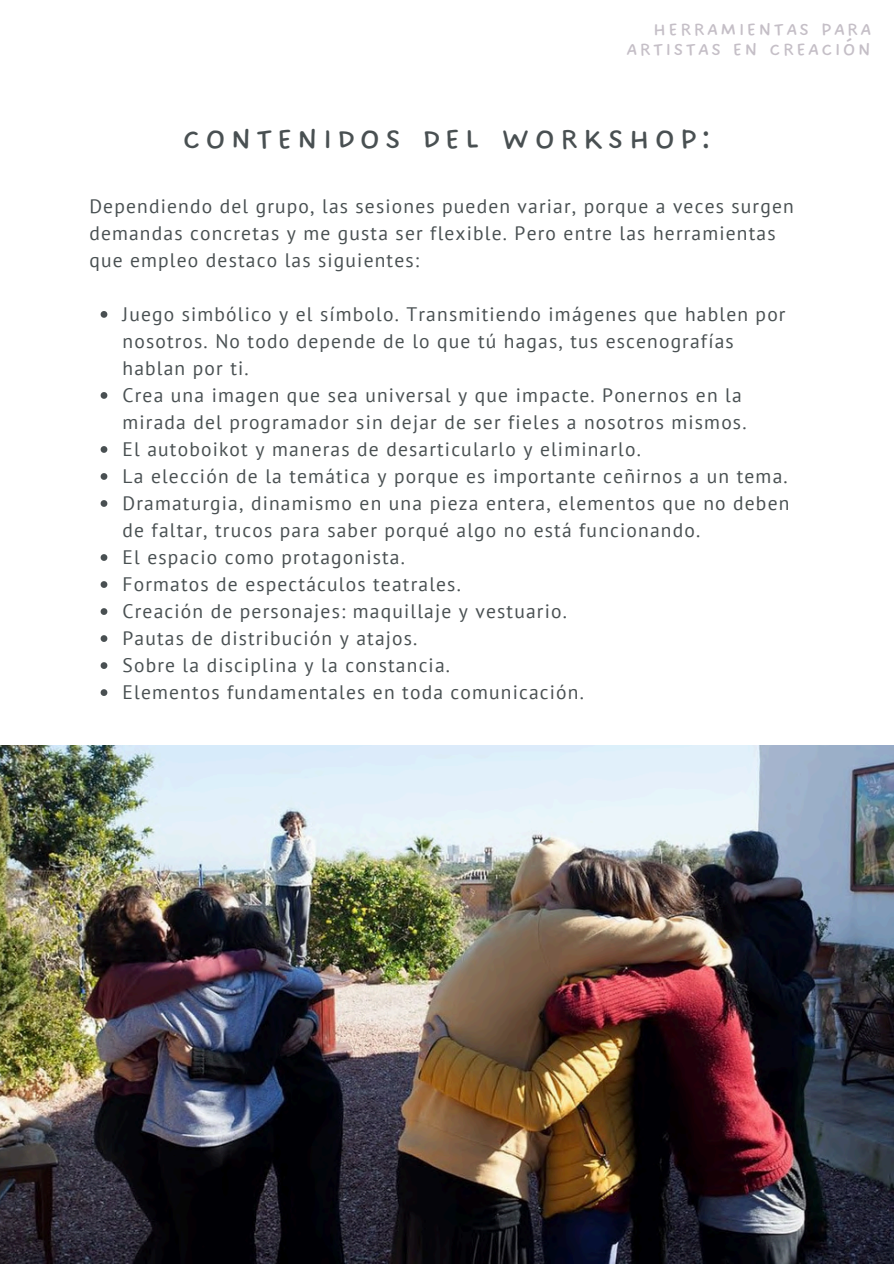
<style>
.page{position:relative;width:894px;height:1264px;background:#fff}
.page>*{position:absolute;margin:0;border:0;box-sizing:border-box;transform-origin:0 0}
.t1{font:41.25px "DO All Caps Regular";letter-spacing:.09em;color:#495052}
.t2{font:25.8px/19.2px "DO All Caps Regular";letter-spacing:.06em;color:#c5bfc7;text-align:right}
.t3{font:19.5px/27px "PT Sans";letter-spacing:.06em;color:#495052}
</style>
<div class="page">
<img style="left:0;top:745px;width:893px;height:517px">
<svg style="left:101px;top:311px;width:6px;height:7px"></svg>
<svg style="left:101px;top:392px;width:6px;height:7px"></svg>
<svg style="left:101px;top:446px;width:6px;height:7px"></svg>
<svg style="left:101px;top:473px;width:6px;height:7px"></svg>
<svg style="left:101px;top:500px;width:6px;height:7px"></svg>
<svg style="left:101px;top:554px;width:6px;height:7px"></svg>
<svg style="left:101px;top:581px;width:6px;height:7px"></svg>
<svg style="left:101px;top:608px;width:6px;height:7px"></svg>
<svg style="left:101px;top:635px;width:6px;height:7px"></svg>
<svg style="left:101px;top:662px;width:6px;height:7px"></svg>
<svg style="left:101px;top:689px;width:6px;height:7px"></svg>
<p class="t2" style="left:626px;top:19px;width:246px">HERRAMIENTAS PARA<br>ARTISTAS EN CREACIÓN</p>
<p class="t1" style="left:182px;top:112px;width:531px">CONTENIDOS DEL WORKSHOP:</p>
<h2 class="t3" style="left:89px;top:192px;width:705px">Dependiendo del grupo, las sesiones pueden variar, porque a veces surgen demandas concretas y me gusta ser flexible. Pero entre las herramientas que empleo destaco las siguientes:</h2>
<h1 class="t3" style="left:122px;top:300px;width:664px">Juego simbólico y el símbolo. Transmitiendo imágenes que hablen por nosotros. No todo depende de lo que tú hagas, tus escenografías hablan por ti.</h1>
<p class="t3" style="left:122px;top:381px;width:625px">Crea una imagen que sea universal y que impacte. Ponernos en la mirada del programador sin dejar de ser fieles a nosotros mismos.</p>
<p class="t3" style="left:122px;top:435px;width:520px">El autoboikot y maneras de desarticularlo y eliminarlo.</p>
<p class="t3" style="left:122px;top:462px;width:666px">La elección de la temática y porque es importante ceñirnos a un tema.</p>
<p class="t3" style="left:122px;top:489px;width:668px">Dramaturgia, dinamismo en una pieza entera, elementos que no deben de faltar, trucos para saber porqué algo no está funcionando.</p>
<p class="t3" style="left:122px;top:543px;width:284px">El espacio como protagonista.</p>
<p class="t3" style="left:122px;top:570px;width:340px">Formatos de espectáculos teatrales.</p>
<p class="t3" style="left:122px;top:597px;width:446px">Creación de personajes: maquillaje y vestuario.</p>
<p class="t3" style="left:122px;top:624px;width:296px">Pautas de distribución y atajos.</p>
<p class="t3" style="left:122px;top:651px;width:329px">Sobre la disciplina y la constancia.</p>
<p class="t3" style="left:122px;top:678px;width:463px">Elementos fundamentales en toda comunicación.</p>
</div>
